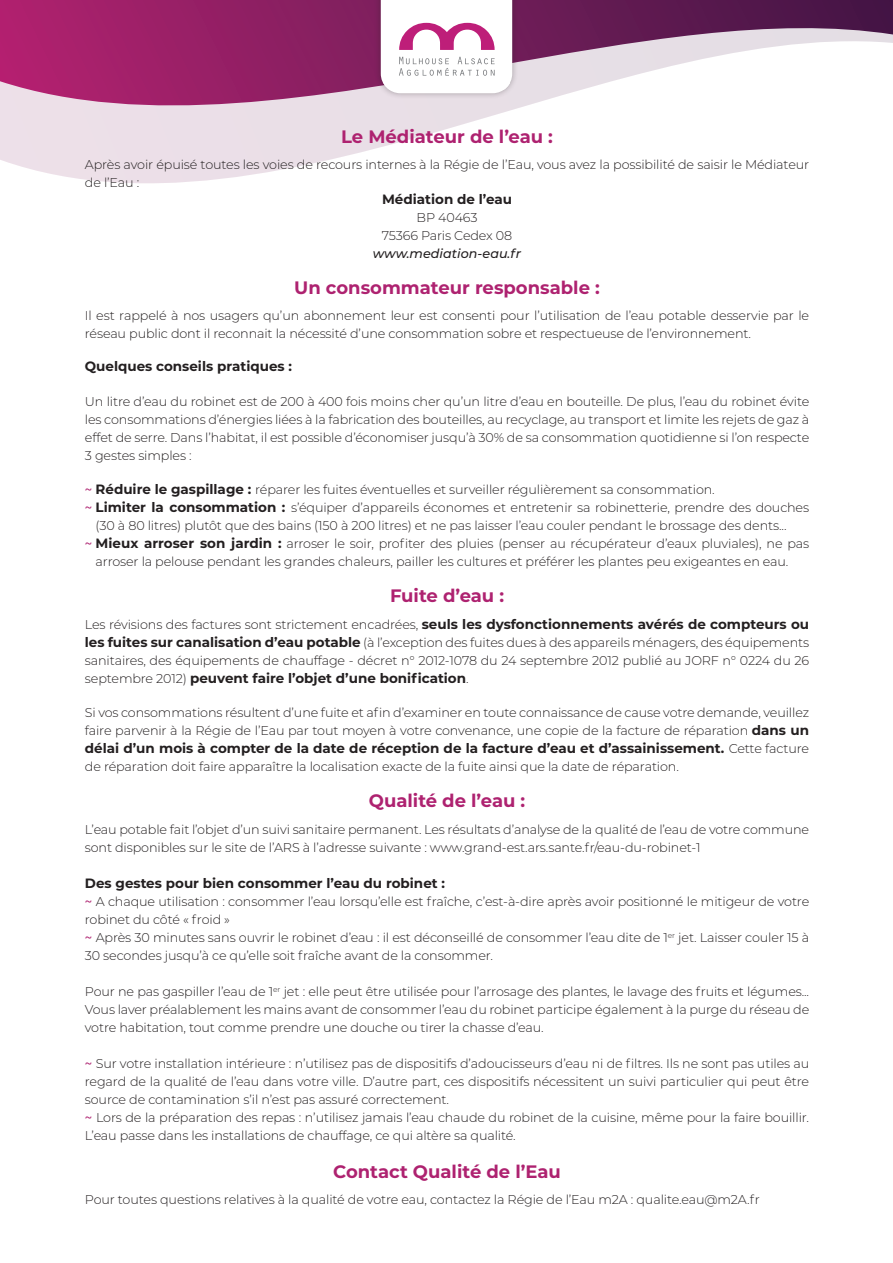
<style>
.page{position:relative;width:893px;height:1263px;background:#fff}
.page>*{position:absolute;margin:0;border:0;box-sizing:border-box;transform-origin:0 0}
.t1{font:700 18px "Montserrat";color:#ae2270}
.t2{font:700 13.5px "Montserrat";color:#231f20}
.t3{font:300 12.75px/18px "Montserrat";letter-spacing:-.01em;color:#231f20}
.t4{font:italic 500 12.75px "Montserrat";color:#231f20}
.s1{font-weight:500;color:#ae2270}
.s2{font-weight:700;font-size:13.5px}
.s3{font-weight:300;font-size:12.75px}
</style>
<div class="page">
<svg style="left:0;top:128px;width:449px;height:55px"></svg>
<svg style="left:0;top:0;width:893px;height:128px"></svg>
<div style="left:374px;top:0;width:145px;height:100px;background:#231f20;opacity:.3"></div>
<svg style="left:381px;top:0;width:131px;height:93px"></svg>
<p class="t1" style="left:341px;top:123px;width:213px">Le Médiateur de l’eau :</p>
<p class="t3" style="left:85px;top:155px;width:726px">Après avoir épuisé toutes les voies de recours internes à la Régie de l’Eau, vous avez la possibilité de saisir le Médiateur de l’Eau :</p>
<p class="t2" style="left:382px;top:189px;width:131px">Médiation de l’eau</p>
<p class="t3" style="left:417px;top:208px;width:62px">BP 40463</p>
<p class="t3" style="left:382px;top:226px;width:132px">75366 Paris Cedex 08</p>
<p class="t4" style="left:373px;top:244px;width:150px">www.mediation-eau.fr</p>
<p class="t1" style="left:294px;top:274px;width:307px">Un consommateur responsable :</p>
<p class="t3" style="left:85px;top:306px;width:726px">Il est rappelé à nos usagers qu’un abonnement leur est consenti pour l’utilisation de l’eau potable desservie par le réseau public dont il reconnait la nécessité d’une consommation sobre et respectueuse de l’environnement.</p>
<p class="t2" style="left:85px;top:357px;width:209px">Quelques conseils pratiques :</p>
<p class="t3" style="left:85px;top:392px;width:726px;text-align:justify">Un litre d’eau du robinet est de 200 à 400 fois moins cher qu’un litre d’eau en bouteille. De plus, l’eau du robinet évite les consommations d’énergies liées à la fabrication des bouteilles, au recyclage, au transport et limite les rejets de gaz à effet de serre. Dans l’habitat, il est possible d’économiser jusqu’à 30% de sa consommation quotidienne si l’on respecte 3 gestes simples :</p>
<p class="t3" style="left:85px;top:480px;width:631px"><span class="s1">~</span> <span class="s2">Réduire le gaspillage :</span> réparer les fuites éventuelles et surveiller régulièrement sa consommation.</p>
<p class="t3" style="left:96px;top:498px;width:715px;text-indent:-11px"><span class="s1">~</span> <span class="s2">Limiter la consommation :</span> s’équiper d’appareils économes et entretenir sa robinetterie, prendre des douches (30 à 80 litres) plutôt que des bains (150 à 200 litres) et ne pas laisser l’eau couler pendant le brossage des dents...</p>
<p class="t3" style="left:96px;top:534px;width:715px;text-indent:-11px"><span class="s1">~</span> <span class="s2">Mieux arroser son jardin :</span> arroser le soir, profiter des pluies (penser au récupérateur d’eaux pluviales), ne pas arroser la pelouse pendant les grandes chaleurs, pailler les cultures et préférer les plantes peu exigeantes en eau.</p>
<p class="t1" style="left:390px;top:583px;width:116px">Fuite d’eau :</p>
<p class="t3" style="left:85px;top:615px;width:726px;text-align:justify">Les révisions des factures sont strictement encadrées, <span class="s2">seuls les dysfonctionnements avérés de compteurs ou les fuites sur canalisation d’eau potable</span> (à l’exception des fuites dues à des appareils ménagers, des équipements sanitaires, des équipements de chauffage - décret n° 2012-1078 du 24 septembre 2012 publié au JORF n° 0224 du 26</p>
<p class="t2" style="left:85px;top:668px;width:385px"><span class="s3">septembre 2012)</span> peuvent faire l’objet d’une bonification<span class="s3">.</span></p>
<p class="t3" style="left:85px;top:703px;width:726px">Si vos consommations résultent d’une fuite et afin d’examiner en toute connaissance de cause votre demande, veuillez faire parvenir à la Régie de l’Eau par tout moyen à votre convenance, une copie de la facture de réparation <span class="s2">dans un</span></p>
<p class="t2" style="left:85px;top:739px;width:726px">délai d’un mois à compter de la date de réception de la facture d’eau et d’assainissement. <span class="s3">Cette facture</span></p>
<p class="t3" style="left:85px;top:757px;width:595px">de réparation doit faire apparaître la localisation exacte de la fuite ainsi que la date de réparation.</p>
<p class="t1" style="left:369px;top:788px;width:158px">Qualité de l’eau :</p>
<p class="t3" style="left:85px;top:820px;width:726px">L’eau potable fait l’objet d’un suivi sanitaire permanent. Les résultats d’analyse de la qualité de l’eau de votre commune sont disponibles sur le site de l’ARS à l’adresse suivante : www.grand-est.ars.sante.fr/eau-du-robinet-1</p>
<p class="t2" style="left:85px;top:873px;width:362px">Des gestes pour bien consommer l’eau du robinet :</p>
<p class="t3" style="left:85px;top:892px;width:726px"><span class="s1">~</span> A chaque utilisation : consommer l’eau lorsqu’elle est fraîche, c’est-à-dire après avoir positionné le mitigeur de votre robinet du côté « froid »</p>
<p class="t3" style="left:85px;top:928px;width:726px"><span class="s1">~</span> Après 30 minutes sans ouvrir le robinet d’eau : il est déconseillé de consommer l’eau dite de 1<sup>er</sup> jet. Laisser couler 15 à<br>30 secondes jusqu’à ce qu’elle soit fraîche avant de la consommer.</p>
<p class="t3" style="left:85px;top:982px;width:726px;text-align:justify">Pour ne pas gaspiller l’eau de 1<sup>er</sup> jet : elle peut être utilisée pour l’arrosage des plantes, le lavage des fruits et légumes...<br>Vous laver préalablement les mains avant de consommer l’eau du robinet participe également à la purge du réseau de votre habitation, tout comme prendre une douche ou tirer la chasse d’eau.</p>
<p class="t3" style="left:85px;top:1054px;width:726px;text-align:justify"><span class="s1">~</span> Sur votre installation intérieure : n’utilisez pas de dispositifs d’adoucisseurs d’eau ni de filtres. Ils ne sont pas utiles au regard de la qualité de l’eau dans votre ville. D’autre part, ces dispositifs nécessitent un suivi particulier qui peut être source de contamination s’il n’est pas assuré correctement.</p>
<p class="t3" style="left:85px;top:1108px;width:726px"><span class="s1">~</span> Lors de la préparation des repas : n’utilisez jamais l’eau chaude du robinet de la cuisine, même pour la faire bouillir.<br>L’eau passe dans les installations de chauffage, ce qui altère sa qualité.</p>
<p class="t1" style="left:333px;top:1158px;width:229px">Contact Qualité de l’Eau</p>
<p class="t3" style="left:85px;top:1190px;width:676px">Pour toutes questions relatives à la qualité de votre eau, contactez la Régie de l’Eau m2A : qualite.eau@m2A.fr</p>
</div>
